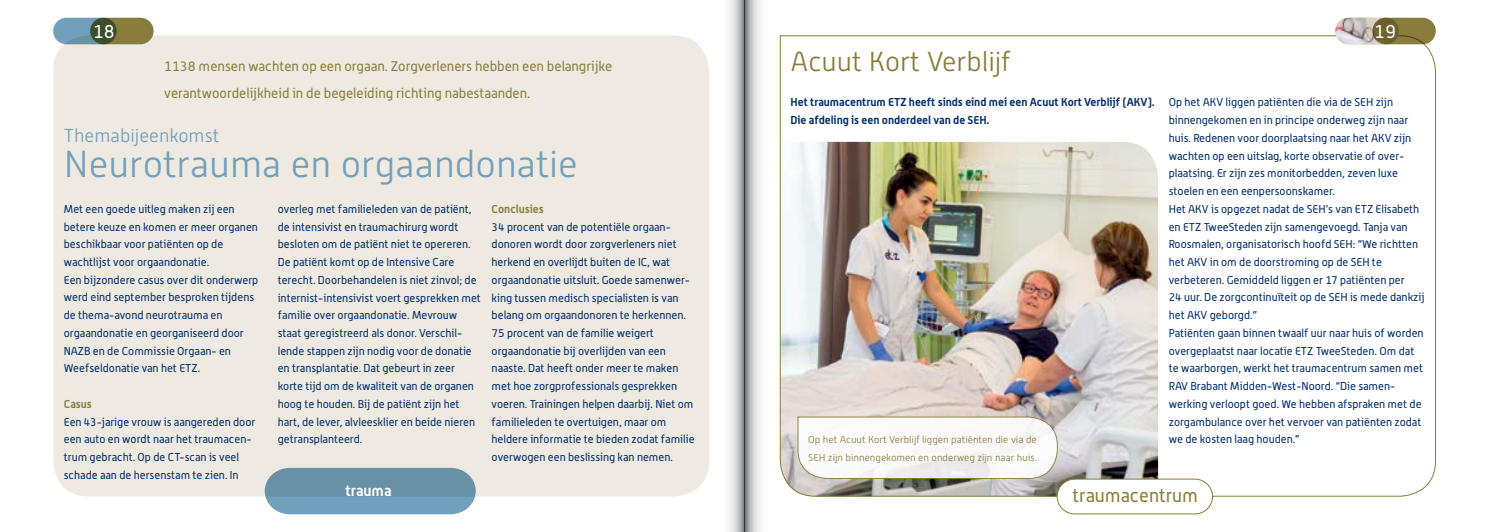
<style>
.page{position:relative;width:1489px;height:532px;background:#fff}
.page>*{position:absolute;margin:0;border:0;box-sizing:border-box;transform-origin:0 0}
.t1{font:300 37.5px "Alwyn New";color:#719fbc}
.t2{font:300 27.5px "Alwyn New";color:#887d3c}
.t3{font:300 18.75px "Alwyn New";color:#719fbc}
.t4{font:18.75px "Alwyn";color:#887d3c}
.t5{font:18.75px "Alwyn";color:#fff}
.t6{font:700 15px "Alwyn";color:#fff}
.t7{font:13.75px/26.6px "Alwyn";color:#887d3c}
.t8{font:11.25px/17.8px "Alwyn";color:#002d6a}
.t9{font:700 11.25px/17.8px "Alwyn";color:#002d6a}
.t10{font:700 11.25px "Alwyn";color:#887d3c}
.t11{font:300 10px/17.8px "Alwyn New";color:#887d3c}
</style>
<div class="page">
<div style="left:53px;top:35px;width:656px;height:461px;background:#eeeae1;border-radius:35px"></div>
<svg style="left:265px;top:467px;width:210px;height:47px;background:#749cb1"></svg>
<div style="left:90px;top:18px;width:64px;height:26px;background:#887d3c;border-radius:13px"></div>
<svg style="left:53px;top:18px;width:64px;height:26px;background:#5d8084"></svg>
<img style="left:780px;top:35px;width:655px;height:461px">
<img style="left:1335px;top:18px;width:46px;height:26px">
<svg style="left:1372px;top:18px;width:63px;height:26px;background:#7d7236"></svg>
<div style="left:1056px;top:478px;width:156px;height:36px;background:#fff;border:1px solid #887d3c;border-radius:18px"></div>
<svg style="left:797px;top:416px;width:260px;height:63px"></svg>
<svg style="left:744px;top:0;width:36px;height:531px"></svg>
<svg style="left:729px;top:0;width:15px;height:531px;background:#cbccce"></svg>
<h3 class="t5" style="left:93px;top:20px;width:23px">18</h3>
<p class="t7" style="left:164px;top:53px;width:449px">1138 mensen wachten op een orgaan. Zorgverleners hebben een belangrijke verantwoordelijkheid in de begeleiding richting nabestaanden.</p>
<h3 class="t3" style="left:64px;top:125px;width:157px">Themabijeenkomst</h3>
<h1 class="t1" style="left:64px;top:144px;width:515px">Neurotrauma en orgaandonatie</h1>
<p class="t8" style="left:64px;top:200px;width:196px">Met een goede uitleg maken zij een betere keuze en komen er meer organen beschikbaar voor patiënten op de wachtlijst voor orgaandonatie.<br>Een bijzondere casus over dit onderwerp werd eind september besproken tijdens de thema-avond neurotrauma en orgaandonatie en georganiseerd door NAZB en de Commissie Orgaan- en Weefseldonatie van het ETZ.</p>
<p class="t10" style="left:64px;top:396px;width:30px">Casus</p>
<p class="t8" style="left:64px;top:412px;width:193px">Een 43-jarige vrouw is aangereden door een auto en wordt naar het traumacen&shy;trum gebracht. Op de CT-scan is veel schade aan de hersenstam te zien. In</p>
<p class="t8" style="left:278px;top:200px;width:205px">overleg met familieleden van de patiënt, de intensivist en traumachirurg wordt besloten om de patiënt niet te opereren.<br>De patiënt komt op de Intensive Care terecht. Doorbehandelen is niet zinvol; de internist-intensivist voert gesprekken met familie over orgaandonatie. Mevrouw staat geregistreerd als donor. Verschil&shy;lende stappen zijn nodig voor de donatie en transplantatie. Dat gebeurt in zeer korte tijd om de kwaliteit van de organen hoog te houden. Bij de patiënt zijn het hart, de lever, alvleesklier en beide nieren getransplanteerd.</p>
<p class="t10" style="left:491px;top:202px;width:54px">Conclusies</p>
<p class="t8" style="left:491px;top:217px;width:204px">34 procent van de potentiële orgaan&shy;donoren wordt door zorgverleners niet herkend en overlijdt buiten de IC, wat orgaandonatie uitsluit. Goede samenwer&shy;king tussen medisch specialisten is van belang om orgaandonoren te herkennen.<br>75 procent van de familie weigert orgaandonatie bij overlijden van een naaste. Dat heeft onder meer te maken met hoe zorgprofessionals gesprekken voeren. Trainingen helpen daarbij. Niet om familieleden te overtuigen, maar om heldere informatie te bieden zodat familie overwogen een beslissing kan nemen.</p>
<h3 class="t6" style="left:345px;top:481px;width:48px">trauma</h3>
<h2 class="t2" style="left:790px;top:46px;width:221px">Acuut Kort Verblijf</h2>
<p class="t9" style="left:790px;top:93px;width:365px">Het traumacentrum ETZ heeft sinds eind mei een Acuut Kort Verblijf (AKV).<br>Die afdeling is een onderdeel van de SEH.</p>
<p class="t11" style="left:808px;top:431px;width:230px">Op het Acuut Kort Verblijf liggen patiënten die via de<br>SEH zijn binnengekomen en onderweg zijn naar huis.</p>
<h3 class="t5" style="left:1373px;top:20px;width:23px">19</h3>
<p class="t8" style="left:1168px;top:93px;width:257px">Op het AKV liggen patiënten die via de SEH zijn binnengekomen en in principe onderweg zijn naar huis. Redenen voor doorplaatsing naar het AKV zijn wachten op een uitslag, korte observatie of over&shy;plaatsing. Er zijn zes monitorbedden, zeven luxe stoelen en een eenpersoonskamer.<br>Het AKV is opgezet nadat de SEH’s van ETZ Elisabeth en ETZ TweeSteden zijn samengevoegd. Tanja van Roosmalen, organisatorisch hoofd SEH: “We richtten het AKV in om de doorstroming op de SEH te verbeteren. Gemiddeld liggen er 17 patiënten per<br>24 uur. De zorgcontinuïteit op de SEH is mede dankzij het AKV geborgd.”<br>Patiënten gaan binnen twaalf uur naar huis of worden overgeplaatst naar locatie ETZ TweeSteden. Om dat te waarborgen, werkt het traumacentrum samen met RAV Brabant Midden-West-Noord. “Die samen&shy;werking verloopt goed. We hebben afspraken met de zorgambulance over het vervoer van patiënten zodat we de kosten laag houden.”</p>
<h3 class="t4" style="left:1072px;top:483px;width:127px">traumacentrum</h3>
</div>
